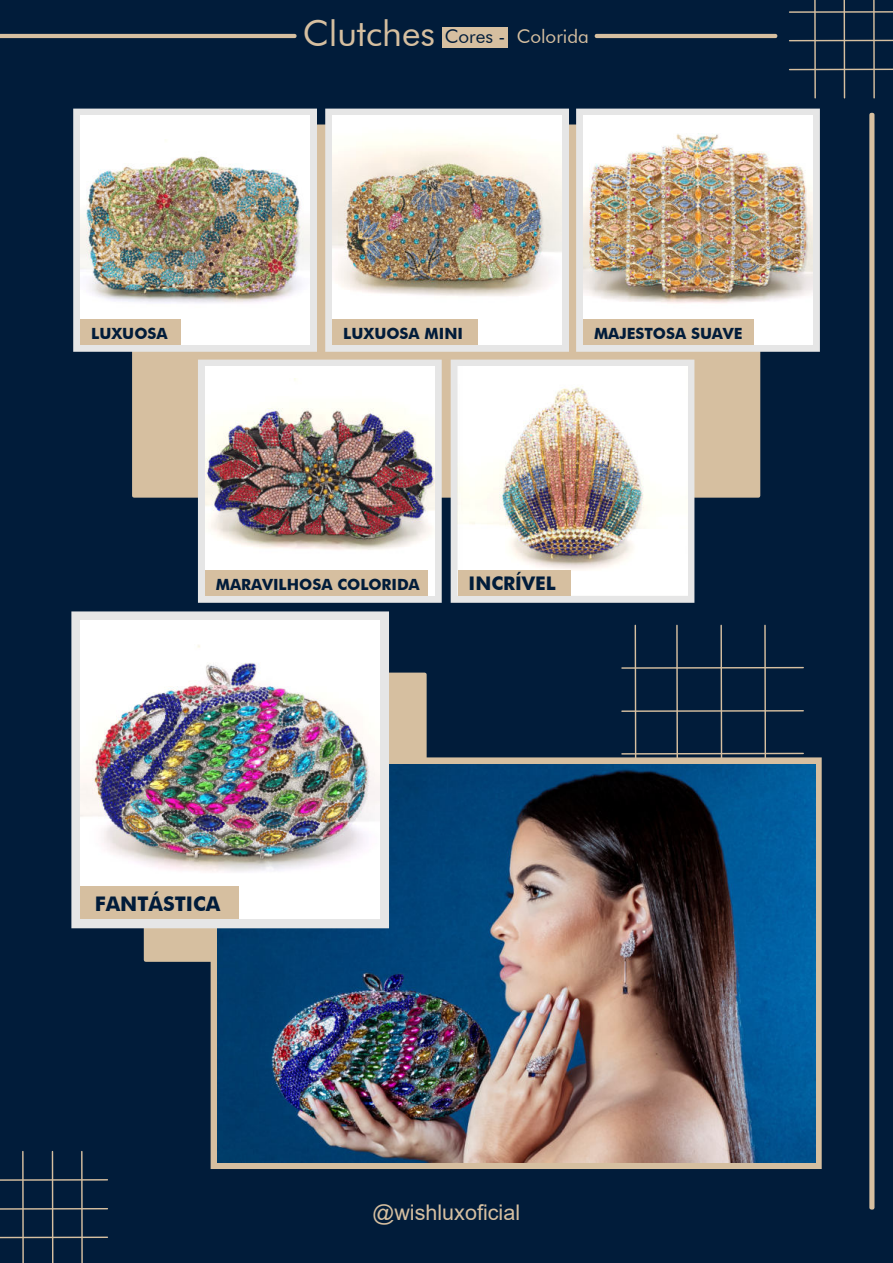
<style>
.page{position:relative;width:893px;height:1263px;background:#011c3a}
.page>*{position:absolute;margin:0;border:0;box-sizing:border-box;transform-origin:0 0}
.t1{font:35.7px "Futura BT";color:#d6bfa0}
.t2{font:21.6px "Arial";color:#d6bfa0}
.t3{font:700 20.1px "Futura BT";color:#011c3a}
.t4{font:700 18.75px "Futura BT";color:#011c3a}
.t5{font:700 15.45px "Futura BT";color:#011c3a}
.s1{font-size:18.9px;color:#011c3a}
.s2{font-size:18.9px}
</style>
<div class="page">
<div style="left:144px;top:673px;width:283px;height:289px;background:#d6bfa0;border:4px solid #d6bfa0"></div>
<hr style="left:814px;top:0;width:2px;height:98px;background:#d6bfa0">
<hr style="left:843px;top:0;width:2px;height:98px;background:#d6bfa0">
<hr style="left:873px;top:0;width:2px;height:98px;background:#d6bfa0">
<hr style="left:789px;top:69px;width:104px;height:1px;background:#d6bfa0">
<hr style="left:789px;top:40px;width:104px;height:1px;background:#d6bfa0">
<hr style="left:789px;top:11px;width:104px;height:2px;background:#d6bfa0">
<hr style="left:81px;top:1151px;width:2px;height:112px;background:#d6bfa0">
<hr style="left:52px;top:1151px;width:1px;height:112px;background:#d6bfa0">
<hr style="left:22px;top:1151px;width:2px;height:112px;background:#d6bfa0">
<hr style="left:0;top:1179px;width:107px;height:2px;background:#d6bfa0">
<hr style="left:0;top:1208px;width:107px;height:2px;background:#d6bfa0">
<hr style="left:0;top:1236px;width:107px;height:2px;background:#d6bfa0">
<svg style="left:0;top:34px;width:297px;height:4px"></svg>
<svg style="left:869px;top:113px;width:5px;height:1096px;background:#c6b398"></svg>
<hr style="left:764px;top:625px;width:2px;height:182px;background:#d6bfa0">
<hr style="left:720px;top:625px;width:2px;height:182px;background:#d6bfa0">
<hr style="left:676px;top:625px;width:2px;height:182px;background:#d6bfa0">
<hr style="left:635px;top:625px;width:1px;height:182px;background:#d6bfa0">
<hr style="left:622px;top:667px;width:181px;height:2px;background:#d6bfa0">
<hr style="left:622px;top:710px;width:181px;height:2px;background:#d6bfa0">
<hr style="left:622px;top:753px;width:181px;height:1px;background:#d6bfa0">
<hr style="left:595px;top:34px;width:182px;height:4px;background:#d6bfa0">
<div style="left:132px;top:125px;width:628px;height:373px;background:#d6bfa0;border:4px solid #d6bfa0"></div>
<div style="left:442px;top:27px;width:66px;height:21px;background:#d6bfa0"></div>
<div style="left:211px;top:757px;width:611px;height:412px;border:13px solid #d6bfa0"></div>
<img style="left:217px;top:764px;width:598px;height:398px">
<div style="left:71px;top:611px;width:318px;height:317px;border:19px solid #e6e6e6"></div>
<img style="left:81px;top:621px;width:299px;height:298px">
<div style="left:81px;top:886px;width:158px;height:33px;background:#d6bfa0"></div>
<div style="left:325px;top:109px;width:244px;height:243px;border:14px solid #e6e6e6"></div>
<img style="left:332px;top:116px;width:230px;height:229px">
<div style="left:332px;top:319px;width:146px;height:25px;background:#d6bfa0"></div>
<div style="left:73px;top:109px;width:244px;height:243px;border:14px solid #e6e6e6"></div>
<img style="left:80px;top:116px;width:230px;height:229px">
<div style="left:80px;top:319px;width:101px;height:25px;background:#d6bfa0"></div>
<div style="left:576px;top:109px;width:244px;height:243px;border:14px solid #e6e6e6"></div>
<img style="left:583px;top:116px;width:230px;height:229px">
<div style="left:583px;top:319px;width:171px;height:25px;background:#d6bfa0"></div>
<div style="left:198px;top:360px;width:244px;height:243px;border:14px solid #e6e6e6"></div>
<img style="left:205px;top:367px;width:229px;height:229px">
<div style="left:205px;top:570px;width:222px;height:25px;background:#d6bfa0"></div>
<div style="left:451px;top:360px;width:243px;height:243px;border:14px solid #e6e6e6"></div>
<img style="left:458px;top:367px;width:229px;height:229px">
<div style="left:458px;top:570px;width:112px;height:25px;background:#d6bfa0"></div>
<h1 class="t1" style="left:303px;top:12px;width:288px">Clutches <span class="s1">Cores -</span> <span class="s2">Colorida</span></h1>
<p class="t5" style="left:91px;top:324px;width:78px">LUXUOSA</p>
<p class="t5" style="left:343px;top:324px;width:122px">LUXUOSA MINI</p>
<p class="t5" style="left:594px;top:324px;width:150px">MAJESTOSA SUAVE</p>
<p class="t5" style="left:216px;top:575px;width:205px">MARAVILHOSA COLORIDA</p>
<p class="t4" style="left:469px;top:572px;width:89px">INCRÍVEL</p>
<h3 class="t3" style="left:95px;top:892px;width:127px">FANTÁSTICA</h3>
<h2 class="t2" style="left:373px;top:1198px;width:149px">@wishluxoficial</h2>
</div>
